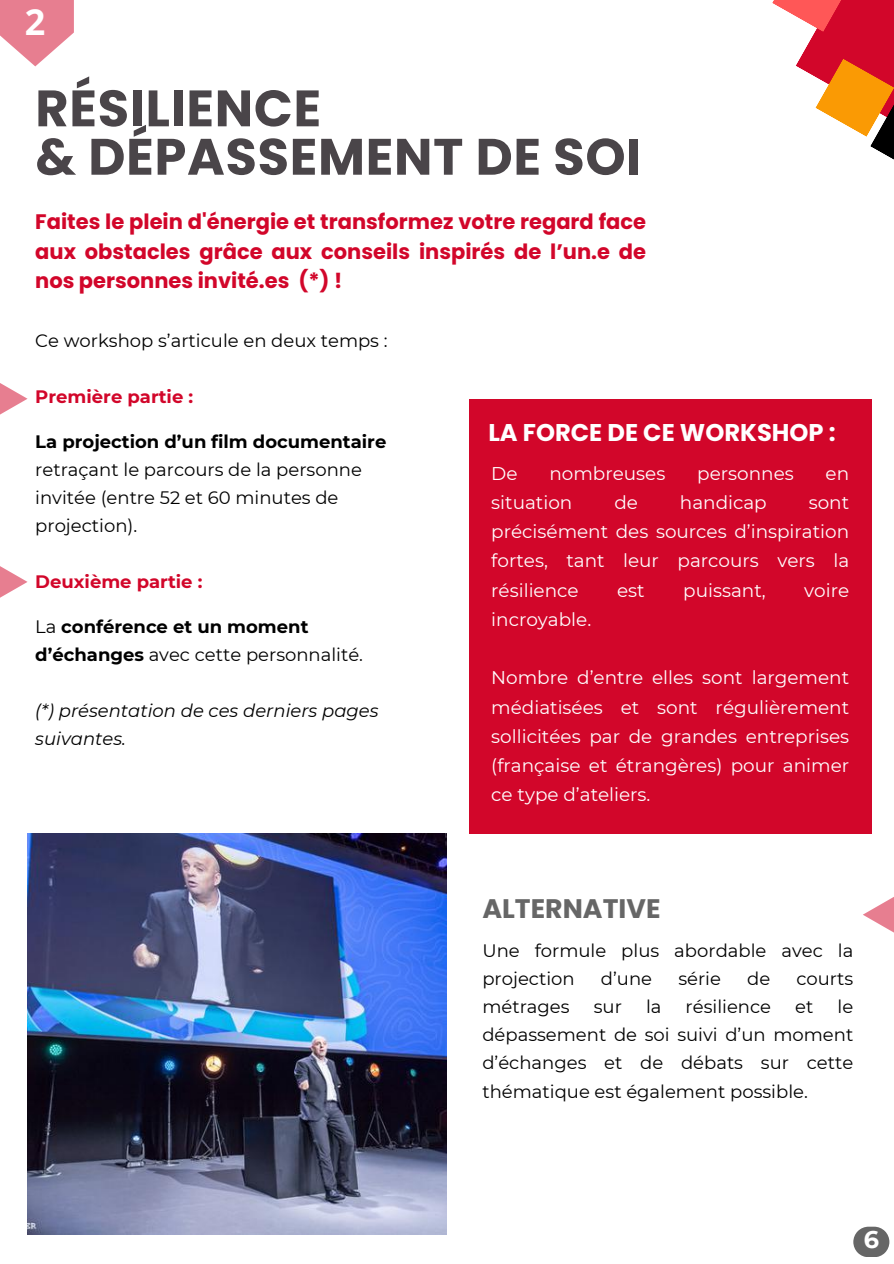
<style>
.page{position:relative;width:894px;height:1264px;background:#fff}
.page>*{position:absolute;margin:0;border:0;box-sizing:border-box;transform-origin:0 0}
.t1{font:700 51.15px/48.3px "Poppins";letter-spacing:.015em;color:#4a4549}
.t2{font:700 36px "Open Sans";color:#fff}
.t3{font:700 26.85px "Poppins";color:#666}
.t4{font:700 24.15px "Poppins";color:#fff}
.t5{font:700 24px "Montserrat";color:#fff}
.t6{font:700 21px/29.2px "Poppins";color:#d2062a;text-align:justify}
.t7{font:18.45px/29.2px "Montserrat";color:#fff;text-align:justify}
.t8{font:18px/28.2px "Montserrat";color:#000}
.t9{font:700 18px/28px "Montserrat";color:#000}
.t10{font:italic 18px/28px "Montserrat";color:#000}
.t11{font:700 18px "Montserrat";color:#d2062a}
.s1{font-weight:400}
</style>
<div class="page">
<svg style="left:772px;top:0;width:121px;height:159px"></svg>
<div style="left:469px;top:399px;width:402px;height:434px;background:#d2062a"></div>
<img style="left:28px;top:833px;width:418px;height:401px">
<svg style="left:853px;top:1226px;width:36px;height:31px"></svg>
<svg style="left:0;top:383px;width:28px;height:32px"></svg>
<svg style="left:0;top:566px;width:28px;height:32px"></svg>
<svg style="left:863px;top:897px;width:30px;height:35px"></svg>
<svg style="left:0;top:0;width:74px;height:66px;fill:#e77e90"></svg>
<h2 class="t2" style="left:25px;top:-3px;width:22px">2</h2>
<h1 class="t1" style="left:35px;top:84px;width:607px">RÉSILIENCE<br>&amp; DÉPASSEMENT DE SOI</h1>
<p class="t6" style="left:35px;top:207px;width:612px">Faites le plein d'énergie et transformez votre regard face aux obstacles grâce aux conseils inspirés de l’un.e de nos personnes invité.es (*) !</p>
<p class="t8" style="left:35px;top:326px;width:354px">Ce workshop s’articule en deux temps :</p>
<p class="t11" style="left:35px;top:386px;width:159px">Première partie :</p>
<p class="t9" style="left:35px;top:427px;width:352px">La projection d’un film documentaire</p>
<p class="t8" style="left:35px;top:455px;width:328px">retraçant le parcours de la personne invitée (entre 52 et 60 minutes de projection).</p>
<p class="t11" style="left:35px;top:570px;width:169px">Deuxième partie :</p>
<p class="t9" style="left:35px;top:612px;width:329px"><span class="s1">La</span> conférence et un moment d’échanges <span class="s1">avec cette personnalité.</span></p>
<p class="t10" style="left:35px;top:696px;width:345px">(*) présentation de ces derniers pages suivantes.</p>
<h3 class="t4" style="left:488px;top:415px;width:349px">LA FORCE DE CE WORKSHOP :</h3>
<p class="t7" style="left:491px;top:458px;width:28px">De</p>
<p class="t7" style="left:549px;top:458px;width:117px">nombreuses</p>
<p class="t7" style="left:697px;top:458px;width:98px">personnes</p>
<p class="t7" style="left:825px;top:458px;width:25px">en</p>
<p class="t7" style="left:491px;top:487px;width:83px">situation</p>
<p class="t7" style="left:614px;top:487px;width:25px">de</p>
<p class="t7" style="left:679px;top:487px;width:88px">handicap</p>
<p class="t7" style="left:491px;top:487px;width:359px;text-indent:317px">sont précisément des sources d’inspiration fortes, tant leur parcours vers la résilience</p>
<p class="t7" style="left:617px;top:575px;width:29px">est</p>
<p class="t7" style="left:683px;top:575px;width:84px">puissant,</p>
<p class="t7" style="left:804px;top:575px;width:46px">voire</p>
<p class="t7" style="left:491px;top:604px;width:101px">incroyable.</p>
<p class="t7" style="left:491px;top:663px;width:359px">Nombre d’entre elles sont largement médiatisées et sont régulièrement sollicitées par de grandes entreprises (française et étrangères) pour animer ce type d’ateliers.</p>
<h3 class="t3" style="left:482px;top:889px;width:179px">ALTERNATIVE</h3>
<p class="t8" style="left:482px;top:936px;width:372px">Une formule plus abordable avec la projection</p>
<p class="t8" style="left:600px;top:964px;width:53px">d’une</p>
<p class="t8" style="left:678px;top:964px;width:44px">série</p>
<p class="t8" style="left:747px;top:964px;width:25px">de</p>
<p class="t8" style="left:796px;top:964px;width:58px">courts</p>
<p class="t8" style="left:482px;top:992px;width:372px;text-align:justify;text-indent:355px">le dépassement de soi suivi d’un moment d’échanges et de débats sur cette thématique est également possible.</p>
<p class="t8" style="left:482px;top:992px;width:89px">métrages</p>
<p class="t8" style="left:593px;top:992px;width:30px">sur</p>
<p class="t8" style="left:645px;top:992px;width:17px">la</p>
<p class="t8" style="left:685px;top:992px;width:87px">résilience</p>
<p class="t8" style="left:795px;top:992px;width:20px">et</p>
<h3 class="t5" style="left:863px;top:1224px;width:17px">6</h3>
</div>
